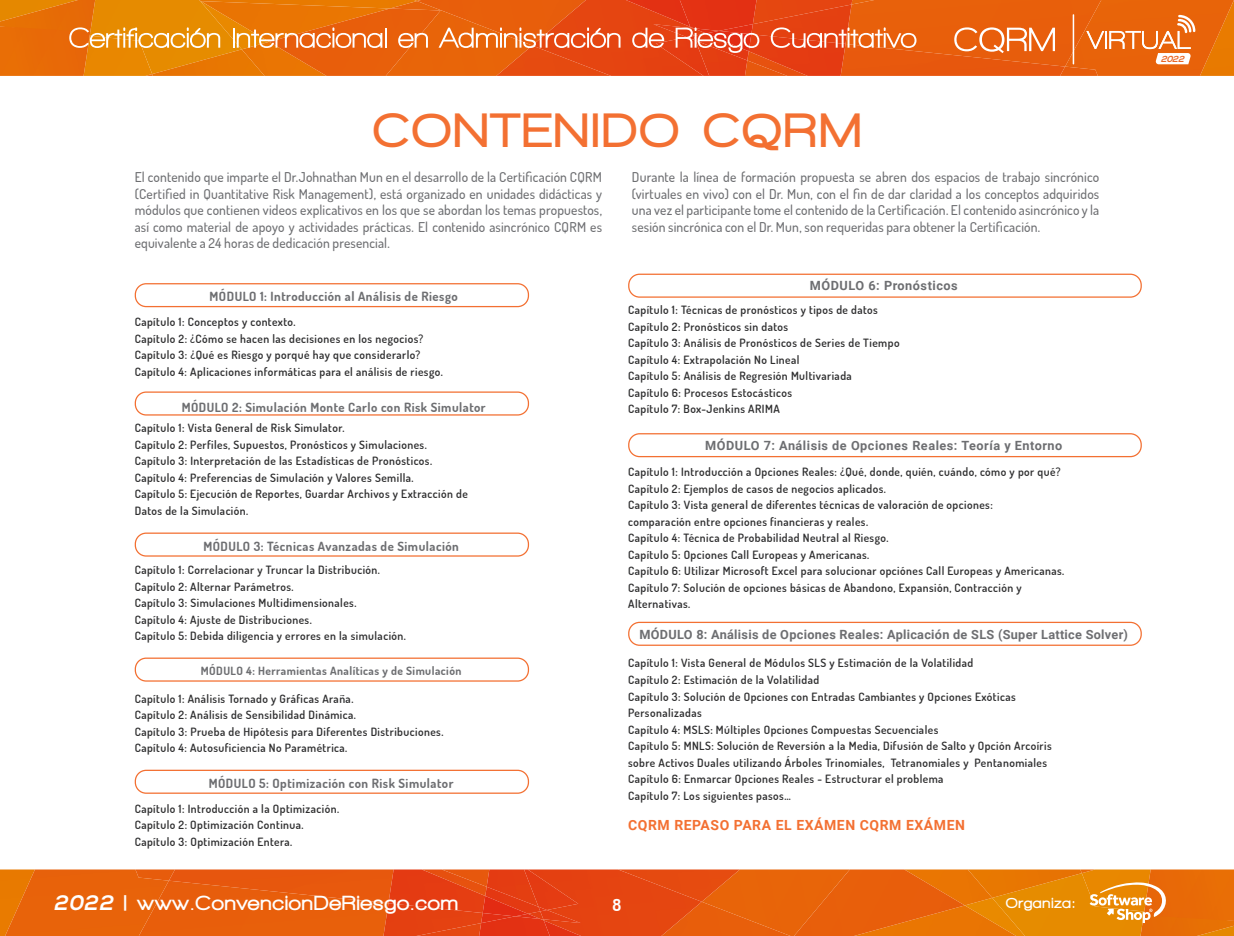
<style>
.page{position:relative;width:1234px;height:936px;background:#fff}
.page>*{position:absolute;margin:0;border:0;box-sizing:border-box;transform-origin:0 0}
.t1{font:900 49.5px "Walkway";letter-spacing:.08em;color:#f37032}
.t2{font:900 21px "Walkway";letter-spacing:.06em;color:#fff}
.t3{font:700 16.5px "Dosis";color:#fff}
.t4{font:900 15px "Walkway";letter-spacing:.06em;color:#fff}
.t5{font:700 13.95px "Roboto";letter-spacing:.04em;color:#f37032}
.t6{font:500 13.5px/16.5px "Dosis";letter-spacing:.01em;color:#6d6e71;text-align:justify}
.t7{font:700 12.75px "Dosis";letter-spacing:.04em;color:#6d6e71}
.t8{font:700 12.75px "Roboto";letter-spacing:.02em;color:#6d6e71}
.t9{font:700 12.75px "Roboto";letter-spacing:.04em;color:#6d6e71}
.t10{font:600 11.4px/16.5px "Dosis";letter-spacing:.04em;color:#2e2e2f}
.t11{font:700 11.4px "Dosis";letter-spacing:.04em;color:#6d6e71}
.t12{font:italic 700 8.7px "Nexa";color:#ea6625}
.s1{font-family:"Nexa";font-weight:700;font-style:italic}
</style>
<div class="page">
<div style="left:628px;top:273px;width:513px;height:25px;border:1px solid #f37032;border-radius:11px"></div>
<div style="left:628px;top:433px;width:513px;height:24px;border:1px solid #f37032;border-radius:11px"></div>
<div style="left:628px;top:621px;width:513px;height:24px;border:1px solid #f37032;border-radius:11px"></div>
<div style="left:135px;top:391px;width:394px;height:24px;border:1px solid #f37032;border-radius:11px"></div>
<div style="left:135px;top:283px;width:394px;height:24px;border:1px solid #f37032;border-radius:11px"></div>
<div style="left:135px;top:532px;width:394px;height:24px;border:1px solid #f37032;border-radius:11px"></div>
<div style="left:135px;top:657px;width:394px;height:24px;border:1px solid #f37032;border-radius:11px"></div>
<div style="left:135px;top:769px;width:394px;height:24px;border:1px solid #f37032;border-radius:11px"></div>
<div style="left:1024px;top:897px;width:116px;height:38px;background:#e68b00"></div>
<img style="left:991px;top:869px;width:90px;height:28px">
<img style="left:578px;top:869px;width:215px;height:66px">
<img style="left:1140px;top:920px;width:93px;height:15px">
<img style="left:991px;top:897px;width:33px;height:38px">
<img style="left:964px;top:905px;width:51px;height:30px">
<img style="left:964px;top:869px;width:27px;height:36px">
<img style="left:793px;top:869px;width:171px;height:66px">
<img style="left:661px;top:901px;width:129px;height:34px">
<img style="left:0;top:869px;width:5px;height:66px">
<img style="left:5px;top:869px;width:134px;height:66px">
<img style="left:482px;top:918px;width:61px;height:17px">
<img style="left:618px;top:869px;width:121px;height:32px">
<div style="left:139px;top:880px;width:244px;height:55px;background:#e85f0b"></div>
<img style="left:383px;top:903px;width:99px;height:32px">
<img style="left:481px;top:912px;width:34px;height:11px">
<img style="left:486px;top:869px;width:38px;height:17px">
<img style="left:528px;top:918px;width:12px;height:1px">
<img style="left:515px;top:913px;width:25px;height:5px">
<img style="left:135px;top:869px;width:34px;height:11px">
<div style="left:169px;top:869px;width:219px;height:34px;background:#e7590d"></div>
<img style="left:485px;top:869px;width:1px;height:17px">
<img style="left:388px;top:869px;width:97px;height:43px">
<img style="left:485px;top:886px;width:55px;height:27px">
<img style="left:482px;top:895px;width:46px;height:21px">
<img style="left:543px;top:923px;width:38px;height:12px">
<img style="left:524px;top:869px;width:54px;height:40px">
<img style="left:540px;top:909px;width:41px;height:14px">
<svg style="left:538px;top:906px;width:9px;height:5px"></svg>
<img style="left:1081px;top:869px;width:62px;height:42px">
<img style="left:1080px;top:869px;width:14px;height:4px">
<div style="left:1143px;top:869px;width:90px;height:51px;background:#e86b07"></div>
<div style="left:95px;top:0;width:105px;height:49px;background:#e68b00"></div>
<img style="left:199px;top:0;width:186px;height:9px">
<img style="left:152px;top:49px;width:90px;height:27px">
<img style="left:385px;top:0;width:270px;height:76px">
<img style="left:0;top:0;width:95px;height:27px">
<img style="left:200px;top:1px;width:42px;height:48px">
<img style="left:201px;top:1px;width:189px;height:41px">
<img style="left:242px;top:48px;width:27px;height:28px">
<img style="left:269px;top:9px;width:171px;height:67px">
<img style="left:417px;top:0;width:168px;height:45px">
<img style="left:1097px;top:0;width:136px;height:76px">
<img style="left:756px;top:0;width:89px;height:5px">
<div style="left:690px;top:0;width:66px;height:27px;background:#e33113"></div>
<img style="left:496px;top:48px;width:115px;height:28px">
<div style="left:845px;top:0;width:255px;height:67px;background:#e8600b"></div>
<img style="left:751px;top:5px;width:100px;height:29px">
<img style="left:718px;top:24px;width:34px;height:3px">
<img style="left:709px;top:60px;width:38px;height:16px">
<img style="left:1064px;top:67px;width:33px;height:9px">
<div style="left:845px;top:44px;width:219px;height:32px;background:#e7590d"></div>
<img style="left:747px;top:60px;width:1px;height:16px">
<img style="left:748px;top:34px;width:97px;height:42px">
<img style="left:709px;top:53px;width:39px;height:7px">
<img style="left:625px;top:0;width:65px;height:27px">
<img style="left:655px;top:37px;width:54px;height:39px">
<img style="left:653px;top:24px;width:40px;height:13px">
<div style="left:90px;top:48px;width:62px;height:28px;background:#e98800"></div>
<svg style="left:145px;top:74px;width:8px;height:2px"></svg>
<div style="left:0;top:26px;width:90px;height:50px;background:#e86b07"></div>
<svg style="left:69px;top:27px;width:151px;height:21px;background:#eca544"></svg>
<hr style="left:233px;top:28px;width:2px;height:20px;background:#fff">
<svg style="left:237px;top:27px;width:145px;height:21px;background:#ee8f47"></svg>
<hr style="left:384px;top:28px;width:2px;height:20px;background:#fff">
<svg style="left:398px;top:33px;width:30px;height:15px"></svg>
<svg style="left:438px;top:27px;width:182px;height:21px;background:#ec824c"></svg>
<svg style="left:632px;top:28px;width:32px;height:20px"></svg>
<svg style="left:675px;top:27px;width:84px;height:26px;background:#ea6c51"></svg>
<svg style="left:770px;top:27px;width:146px;height:21px;background:#ec7a4b"></svg>
<hr style="left:1072px;top:14px;width:1px;height:50px;background:#fff">
<svg style="left:1086px;top:15px;width:108px;height:49px;background:#ec8139"></svg>
<svg style="left:954px;top:27px;width:100px;height:26px"></svg>
<svg style="left:1089px;top:882px;width:78px;height:40px"></svg>
<h1 class="t1" style="left:373px;top:104px;width:489px">CONTENIDO CQRM</h1>
<p class="t6" style="left:135px;top:168px;width:469px">El contenido que imparte el Dr.Johnathan Mun en el desarrollo de la Certificación CQRM (Certified in Quantitative Risk Management), está organizado en unidades didácticas y módulos que contienen videos explicativos en los que se abordan los temas propuestos, así como material de apoyo y actividades prácticas. El contenido asincrónico CQRM es equivalente a 24 horas de dedicación presencial.</p>
<p class="t6" style="left:631px;top:168px;width:469px">Durante la línea de formación propuesta se abren dos espacios de trabajo sincrónico (virtuales en vivo) con el Dr. Mun, con el fin de dar claridad a los conceptos adquiridos una vez el participante tome el contenido de la Certificación. El contenido asincrónico y la sesión sincrónica con el Dr. Mun, son requeridas para obtener la Certificación.</p>
<p class="t7" style="left:209px;top:287px;width:250px">MÓDULO 1: Introducción al Análisis de Riesgo</p>
<p class="t10" style="left:135px;top:313px;width:309px">Capítulo 1: Conceptos y contexto.<br>Capítulo 2: ¿Cómo se hacen las decisiones en los negocios?<br>Capítulo 3: ¿Qué es Riesgo y porqué hay que considerarlo?<br>Capítulo 4: Aplicaciones informáticas para el análisis de riesgo.</p>
<p class="t7" style="left:182px;top:398px;width:305px">MÓDULO 2: Simulación Monte Carlo con Risk Simulator</p>
<p class="t10" style="left:135px;top:419px;width:334px">Capítulo 1: Vista General de Risk Simulator.<br>Capítulo 2: Perfiles, Supuestos, Pronósticos y Simulaciones.<br>Capítulo 3: Interpretación de las Estadísticas de Pronósticos.<br>Capítulo 4: Preferencias de Simulación y Valores Semilla.<br>Capítulo 5: Ejecución de Reportes, Guardar Archivos y Extracción de Datos de la Simulación.</p>
<p class="t7" style="left:203px;top:537px;width:257px">MÓDULO 3: Técnicas Avanzadas de Simulación</p>
<p class="t10" style="left:135px;top:561px;width:273px">Capítulo 1: Correlacionar y Truncar la Distribución.<br>Capítulo 2: Alternar Parámetros.<br>Capítulo 3: Simulaciones Multidimensionales.<br>Capítulo 4: Ajuste de Distribuciones.<br>Capítulo 5: Debida diligencia y errores en la simulación.</p>
<p class="t11" style="left:201px;top:663px;width:262px">MÓDULO 4: Herramientas Analíticas y de Simulación</p>
<p class="t10" style="left:135px;top:689px;width:310px">Capítulo 1: Análisis Tornado y Gráficas Araña.<br>Capítulo 2: Análisis de Sensibilidad Dinámica.<br>Capítulo 3: Prueba de Hipótesis para Diferentes Distribuciones.<br>Capítulo 4: Autosuficiencia No Paramétrica.</p>
<p class="t7" style="left:209px;top:774px;width:246px">MÓDULO 5: Optimización con Risk Simulator</p>
<p class="t10" style="left:135px;top:799px;width:206px">Capítulo 1: Introducción a la Optimización.<br>Capítulo 2: Optimización Continua.<br>Capítulo 3: Optimización Entera.</p>
<h2 class="t2" style="left:54px;top:891px;width:405px"><span class="s1">2022</span> | www.ConvencionDeRiesgo.com</h2>
<p class="t9" style="left:809px;top:277px;width:149px">MÓDULO 6: Pronósticos</p>
<p class="t10" style="left:628px;top:301px;width:273px">Capítulo 1: Técnicas de pronósticos y tipos de datos Capítulo 2: Pronósticos sin datos<br>Capítulo 3: Análisis de Pronósticos de Series de Tiempo Capítulo 4: Extrapolación No Lineal<br>Capítulo 5: Análisis de Regresión Multivariada<br>Capítulo 6: Procesos Estocásticos<br>Capítulo 7: Box-Jenkins ARIMA</p>
<p class="t9" style="left:705px;top:436px;width:358px">MÓDULO 7: Análisis de Opciones Reales: Teoría y Entorno</p>
<p class="t10" style="left:628px;top:463px;width:437px">Capítulo 1: Introducción a Opciones Reales: ¿Qué, donde, quién, cuándo, cómo y por qué?<br>Capítulo 2: Ejemplos de casos de negocios aplicados.<br>Capítulo 3: Vista general de diferentes técnicas de valoración de opciones:<br>comparación entre opciones financieras y reales.<br>Capítulo 4: Técnica de Probabilidad Neutral al Riesgo.<br>Capítulo 5: Opciones Call Europeas y Americanas.<br>Capítulo 6: Utilizar Microsoft Excel para solucionar opciónes Call Europeas y Americanas.<br>Capítulo 7: Solución de opciones básicas de Abandono, Expansión, Contracción y Alternativas.</p>
<p class="t8" style="left:639px;top:625px;width:490px">MÓDULO 8: Análisis de Opciones Reales: Aplicación de SLS (Super Lattice Solver)</p>
<p class="t10" style="left:628px;top:654px;width:425px">Capítulo 1: Vista General de Módulos SLS y Estimación de la Volatilidad<br>Capítulo 2: Estimación de la Volatilidad<br>Capítulo 3: Solución de Opciones con Entradas Cambiantes y Opciones Exóticas Personalizadas<br>Capítulo 4: MSLS: Múltiples Opciones Compuestas Secuenciales<br>Capítulo 5: MNLS: Solución de Reversión a la Media, Difusión de Salto y Opción Arcoíris sobre Activos Duales utilizando Árboles Trinomiales, Tetranomiales y Pentanomiales Capítulo 6: Enmarcar Opciones Reales - Estructurar el problema<br>Capítulo 7: Los siguientes pasos…</p>
<p class="t5" style="left:628px;top:815px;width:338px">CQRM REPASO PARA EL EXÁMEN CQRM EXÁMEN</p>
<h3 class="t3" style="left:612px;top:893px;width:10px">8</h3>
<h3 class="t4" style="left:1005px;top:894px;width:71px">Organiza:</h3>
<p class="t12" style="left:1160px;top:54px;width:28px">2022</p>
</div>
